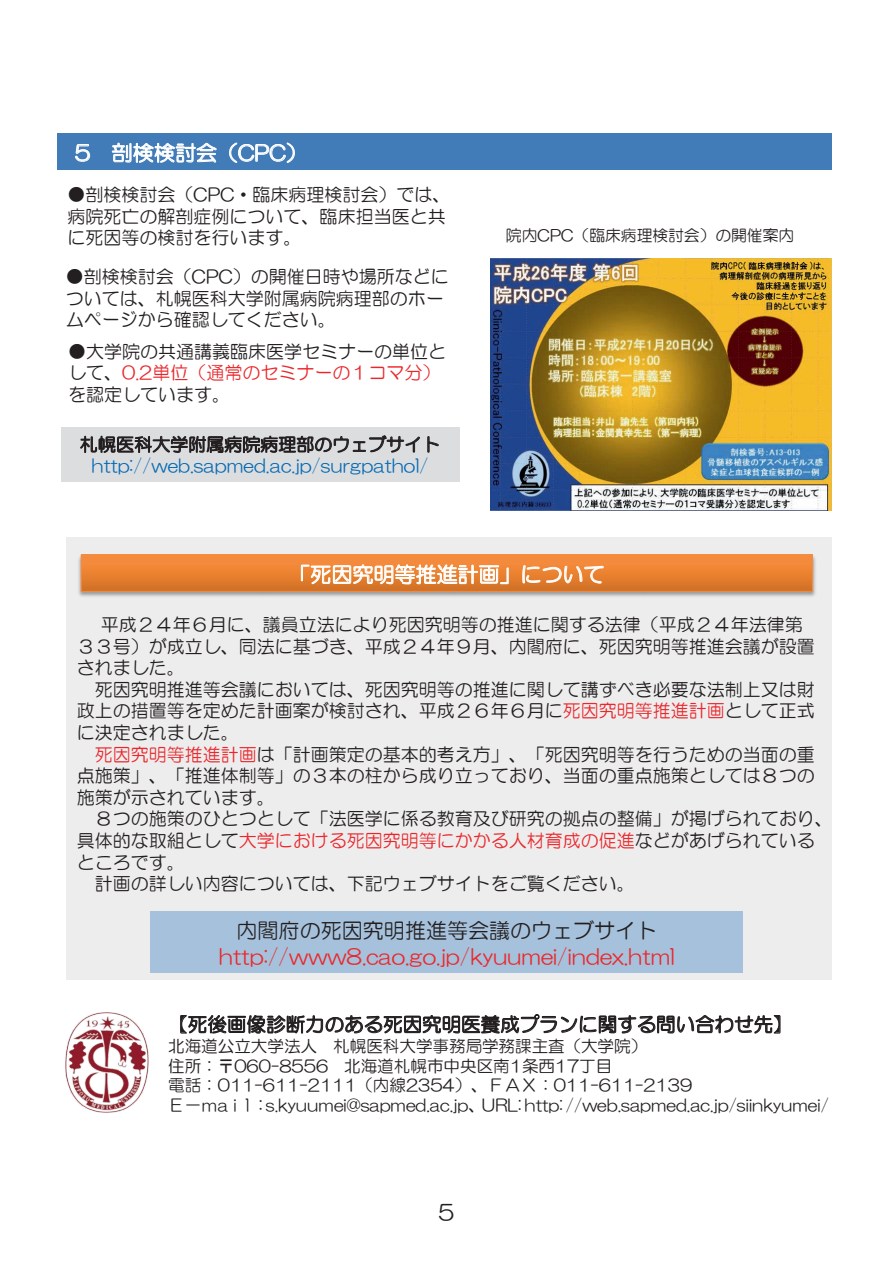
<style>
.page{position:relative;width:893px;height:1263px;background:#fff}
.page>*{position:absolute;margin:0;border:0;box-sizing:border-box;transform-origin:0 0}
.t1{font:21.3px "HG Maru Gothic MPRO";color:#231f20}
.t2{font:21px "HG Maru Gothic MPRO";letter-spacing:-.005em;color:#eb272b}
.t3{font:21px "HG Maru Gothic MPRO";color:#fff}
.t4{font:21px "HG Maru Gothic MPRO";color:#231f20}
.t5{font:19.5px "HG Maru Gothic MPRO";color:#231f20}
.t6{font:18px/21.6px "HG Maru Gothic MPRO";color:#231f20}
.t7{font:18px "HG Maru Gothic MPRO";color:#eb272b}
.t8{font:18px "HG Maru Gothic MPRO";color:#086bb3}
.t9{font:16.5px/19.8px "HG Maru Gothic MPRO";color:#231f20}
.t10{font:15.9px "HG Maru Gothic MPRO";color:#231f20}
.s1{color:#eb272b}
.s2{color:#231f20}
</style>
<div class="page">
<div style="left:66px;top:538px;width:766px;height:442px;background:#ededee"></div>
<div style="left:150px;top:911px;width:593px;height:62px;background:#a6c1db"></div>
<div style="left:57px;top:133px;width:775px;height:37px;background:#417bb8"></div>
<svg style="left:75px;top:144px;width:15px;height:18px"></svg>
<svg style="left:112px;top:143px;width:105px;height:20px"></svg>
<svg style="left:229px;top:143px;width:66px;height:20px"></svg>
<div style="left:61px;top:427px;width:398px;height:54px;background:#dcdddf"></div>
<svg style="left:80px;top:435px;width:340px;height:18px"></svg>
<svg style="left:427px;top:436px;width:12px;height:17px"></svg>
<svg style="left:180px;top:1014px;width:601px;height:20px"></svg>
<img style="left:66px;top:1012px;width:83px;height:101px">
<img style="left:78px;top:554px;width:738px;height:43px">
<img style="left:271px;top:592px;width:351px;height:5px">
<div style="left:81px;top:555px;width:731px;height:36px;background:linear-gradient(to bottom,#fd903e,#d47326)"></div>
<div style="left:81px;top:554px;width:732px;height:38px;border:1px solid #f08d46"></div>
<svg style="left:301px;top:556px;width:208px;height:28px;background:#f3ab75"></svg>
<svg style="left:522px;top:565px;width:82px;height:19px;background:#ed9c5e"></svg>
<img style="left:491px;top:258px;width:341px;height:252px">
<p class="t3" style="left:75px;top:142px;width:234px">5 剖検検討会（CPC）</p>
<p class="t6" style="left:68px;top:184px;width:384px">●剖検検討会（CPC・臨床病理検討会）では、病院死亡の解剖症例について、臨床担当医と共に死因等の検討を行います。</p>
<p class="t6" style="left:66px;top:266px;width:384px">●剖検検討会（CPC）の開催日時や場所などについては、札幌医科大学附属病院病理部のホームページから確認してください。</p>
<p class="t6" style="left:68px;top:340px;width:379px">●大学院の共通講義臨床医学セミナーの単位として、<span class="s1">0.2単位（通常のセミナーの１コマ分）</span>を認定しています。</p>
<p class="t6" style="left:80px;top:433px;width:362px">札幌医科大学附属病院病理部のウェブサイト</p>
<p class="t8" style="left:91px;top:457px;width:339px">http://web.sapmed.ac.jp/surgpathol/</p>
<p class="t10" style="left:506px;top:227px;width:290px">院内CPC（臨床病理検討会）の開催案内</p>
<p class="t3" style="left:289px;top:564px;width:317px">「死因究明等推進計画」について</p>
<p class="t6" style="left:77px;top:614px;width:739px;text-indent:24px">平成２４年６月に、議員立法により死因究明等の推進に関する法律（平成２４年法律第<br>３３号）が成立し、同法に基づき、平成２４年９月、内閣府に、死因究明等推進会議が設置されました。</p>
<p class="t6" style="left:77px;top:678px;width:739px;text-align:justify;text-indent:18px">死因究明推進等会議においては、死因究明等の推進に関して講ずべき必要な法制上又は財政上の措置等を定めた計画案が検討され、平成２６年６月に<span class="s1">死因究明等推進計画</span>として正式に決定されました。</p>
<p class="t6" style="left:77px;top:743px;width:739px;text-align:justify;text-indent:18px"><span class="s1">死因究明等推進計画</span>は「計画策定の基本的考え方」、「死因究明等を行うための当面の重点施策」、「推進体制等」の３本の柱から成り立っており、当面の重点施策としては８つの施策が示されています。</p>
<p class="t6" style="left:95px;top:808px;width:739px">８つの施策のひとつとして「法医学に係る教育及び研究の拠点の整備」が掲げられており、</p>
<p class="t7" style="left:77px;top:832px;width:740px"><span class="s2">具体的な取組として</span>大学における死因究明等にかかる人材育成の促進<span class="s2">などがあげられている</span></p>
<p class="t6" style="left:77px;top:851px;width:109px">ところです。</p>
<p class="t6" style="left:95px;top:873px;width:541px">計画の詳しい内容については、下記ウェブサイトをご覧ください。</p>
<p class="t4" style="left:237px;top:920px;width:422px">内閣府の死因究明推進等会議のウェブサイト</p>
<p class="t2" style="left:219px;top:945px;width:458px">http://www8.cao.go.jp/kyuumei/index.html</p>
<p class="t5" style="left:168px;top:1014px;width:626px">【死後画像診断力のある死因究明医養成プランに関する問い合わせ先】</p>
<p class="t9" style="left:168px;top:1036px;width:662px">北海道公立大学法人 札幌医科大学事務局学務課主査（大学院）<br>住所：〒060-8556 北海道札幌市中央区南1条西17丁目<br>電話：011-611-2111（内線2354）、ＦＡＸ：011-611-2139<br>Ｅ－ｍａｉｌ：s.kyuumei@sapmed.ac.jp、URL: http: //web.sapmed.ac.jp/siinkyumei/</p>
<p class="t1" style="left:439px;top:1201px;width:17px">5</p>
</div>
